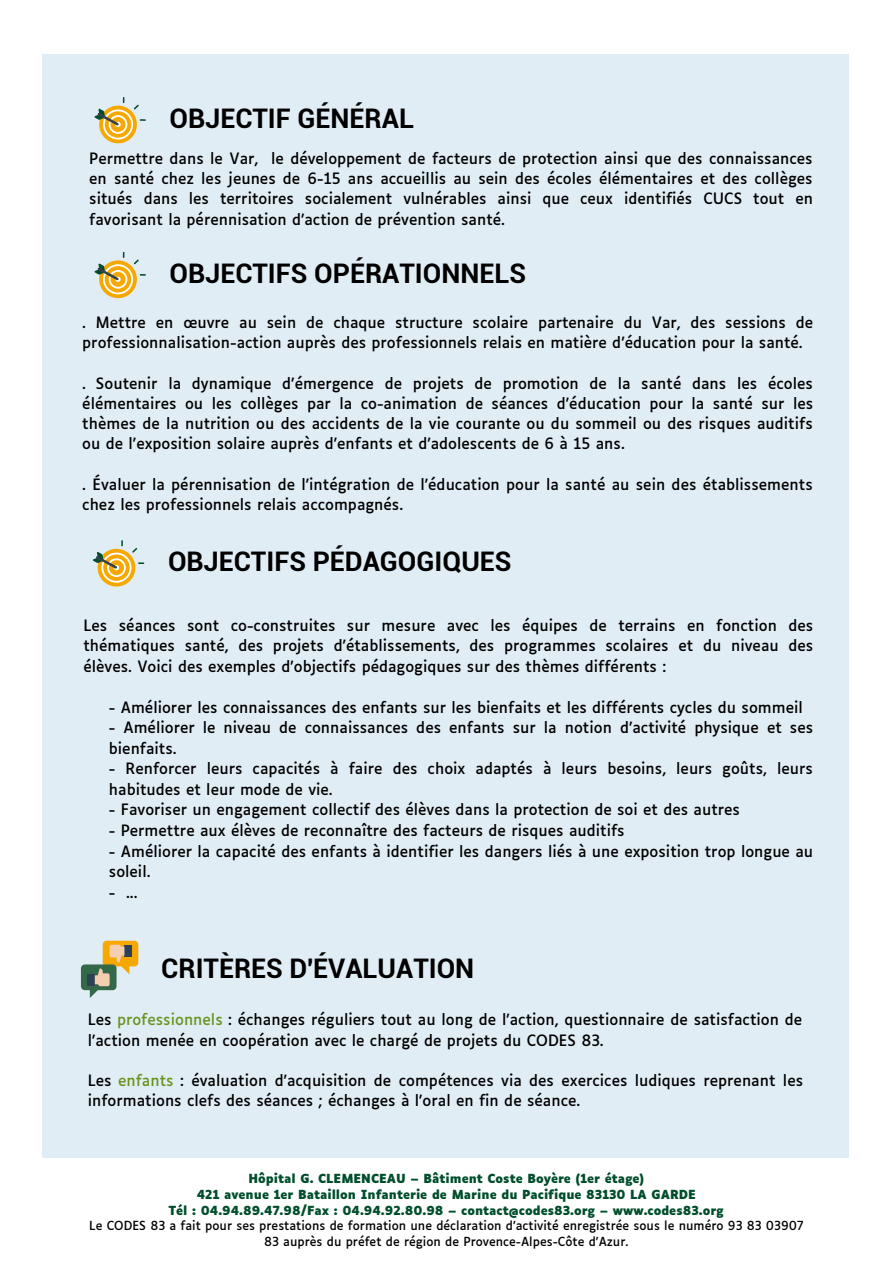
<style>
.page{position:relative;width:893px;height:1264px;background:#fff}
.page>*{position:absolute;margin:0;border:0;box-sizing:border-box;transform-origin:0 0}
.t1{font:700 27px "Roboto";color:#000}
.t2{font:15px/20.2px "Luciole";color:#000}
.t3{font:700 12px/15.8px "Luciole";color:#004e2b;text-align:center}
.t4{font:12px/15.8px "Luciole";color:#000;text-align:center}
.s1{color:#69931d}
</style>
<div class="page">
<div style="left:42px;top:54px;width:806px;height:1103px;background:#e1edf5"></div>
<svg style="left:94px;top:97px;width:52px;height:46px"></svg>
<svg style="left:94px;top:252px;width:52px;height:46px"></svg>
<svg style="left:93px;top:540px;width:51px;height:46px"></svg>
<svg style="left:81px;top:940px;width:57px;height:58px"></svg>
<h1 class="t1" style="left:170px;top:103px;width:246px">OBJECTIF GÉNÉRAL</h1>
<p class="t2" style="left:89px;top:149px;width:725px;text-align:justify">Permettre dans le Var, le développement de facteurs de protection ainsi que des connaissances en santé chez les jeunes de 6-15 ans accueillis au sein des écoles élémentaires et des collèges situés dans les territoires socialement vulnérables ainsi que ceux identifiés CUCS tout en favorisant la pérennisation d’action de prévention santé.</p>
<h1 class="t1" style="left:170px;top:258px;width:358px">OBJECTIFS OPÉRATIONNELS</h1>
<p class="t2" style="left:82px;top:313px;width:732px">. Mettre en œuvre au sein de chaque structure scolaire partenaire du Var, des sessions de professionnalisation-action auprès des professionnels relais en matière d’éducation pour la santé.</p>
<p class="t2" style="left:82px;top:374px;width:732px;text-align:justify">. Soutenir la dynamique d’émergence de projets de promotion de la santé dans les écoles élémentaires ou les collèges par la co-animation de séances d’éducation pour la santé sur les thèmes de la nutrition ou des accidents de la vie courante ou du sommeil ou des risques auditifs ou de l’exposition solaire auprès d’enfants et d’adolescents de 6 à 15 ans.</p>
<p class="t2" style="left:82px;top:475px;width:732px">. Évaluer la pérennisation de l’intégration de l’éducation pour la santé au sein des établissements chez les professionnels relais accompagnés.</p>
<h1 class="t1" style="left:168px;top:546px;width:345px">OBJECTIFS PÉDAGOGIQUES</h1>
<p class="t2" style="left:83px;top:616px;width:731px;text-align:justify">Les séances sont co-construites sur mesure avec les équipes de terrains en fonction des thématiques santé, des projets d'établissements, des programmes scolaires et du niveau des élèves. Voici des exemples d'objectifs pédagogiques sur des thèmes différents :</p>
<p class="t2" style="left:109px;top:698px;width:695px">- Améliorer les connaissances des enfants sur les bienfaits et les différents cycles du sommeil</p>
<p class="t2" style="left:109px;top:718px;width:705px">- Améliorer le niveau de connaissances des enfants sur la notion d’activité physique et ses bienfaits.</p>
<p class="t2" style="left:109px;top:760px;width:705px">- Renforcer leurs capacités à faire des choix adaptés à leurs besoins, leurs goûts, leurs habitudes et leur mode de vie.</p>
<p class="t2" style="left:109px;top:801px;width:632px">- Favoriser un engagement collectif des élèves dans la protection de soi et des autres</p>
<p class="t2" style="left:109px;top:821px;width:517px">- Permettre aux élèves de reconnaître des facteurs de risques auditifs</p>
<p class="t2" style="left:109px;top:842px;width:705px">- Améliorer la capacité des enfants à identifier les dangers liés à une exposition trop longue au soleil.</p>
<p class="t2" style="left:109px;top:883px;width:30px">- ...</p>
<h1 class="t1" style="left:161px;top:952px;width:314px">CRITÈRES D'ÉVALUATION</h1>
<p class="t2" style="left:88px;top:1011px;width:716px">Les <span class="s1">professionnels</span> : échanges réguliers tout au long de l'action, questionnaire de satisfaction de l'action menée en coopération avec le chargé de projets du CODES 83.</p>
<p class="t2" style="left:88px;top:1071px;width:717px">Les <span class="s1">enfants</span> : évaluation d'acquisition de compétences via des exercices ludiques reprenant les informations clefs des séances ; échanges à l'oral en fin de séance.</p>
<p class="t3" style="left:169px;top:1171px;width:556px">Hôpital G. CLEMENCEAU – Bâtiment Coste Boyère (1er étage)<br>421 avenue 1er Bataillon Infanterie de Marine du Pacifique 83130 LA GARDE<br>Tél : 04.94.89.47.98/Fax : 04.94.92.80.98 – contact@codes83.org – www.codes83.org</p>
<p class="t4" style="left:89px;top:1219px;width:715px">Le CODES 83 a fait pour ses prestations de formation une déclaration d’activité enregistrée sous le numéro 93 83 03907<br>83 auprès du préfet de région de Provence-Alpes-Côte d’Azur.</p>
</div>
